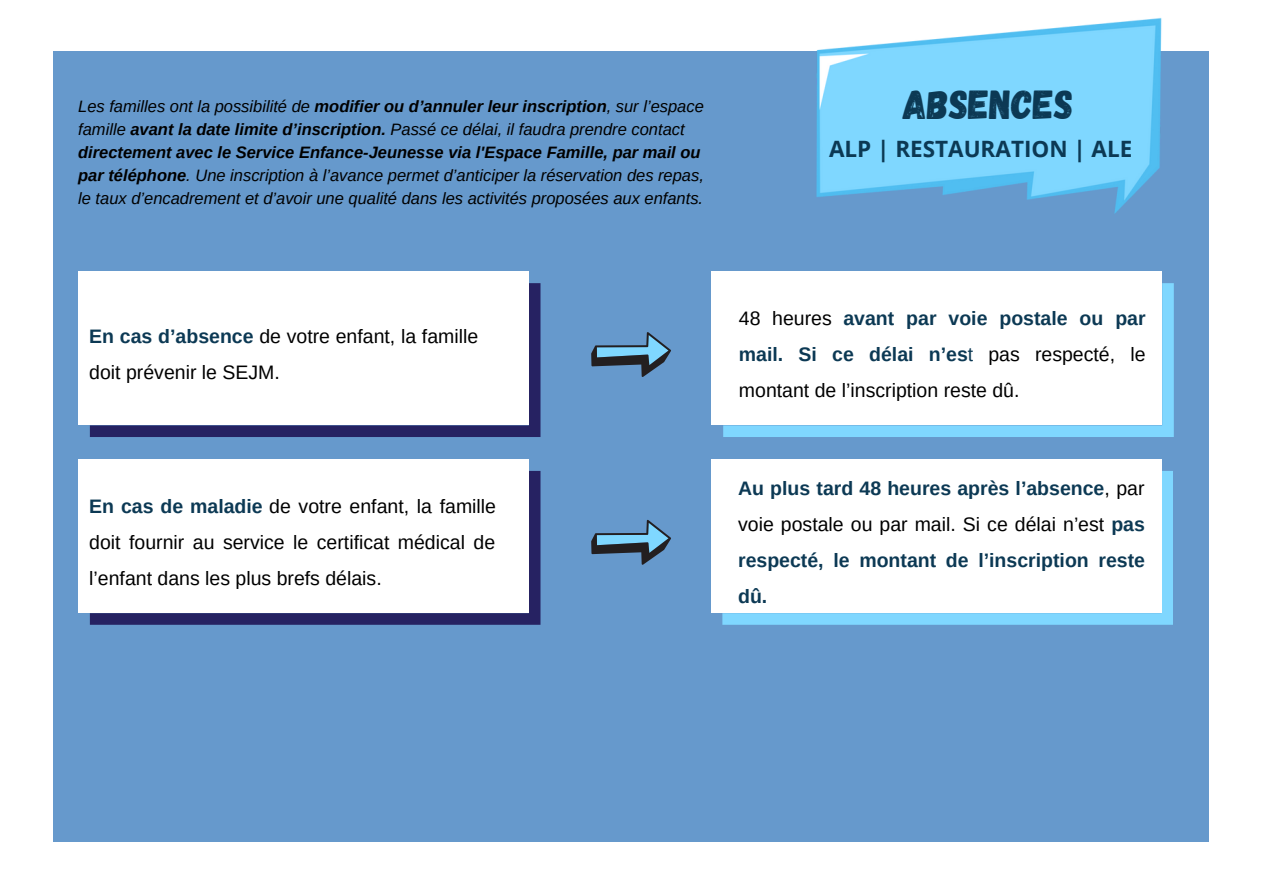
<style>
.page{position:relative;width:1263px;height:894px;background:#fff}
.page>*{position:absolute;margin:0;border:0;box-sizing:border-box;transform-origin:0 0}
.t1{font:40.5px "Gagalin";color:#0c3954}
.t2{font:700 22.5px "Open Sans";color:#0c3954}
.t3{font:19.5px/36px "Arimo";color:#000;text-align:justify}
.t4{font:700 19.5px/36px "Arimo";color:#0c3954;text-align:justify}
.t5{font:italic 16.5px/23px "Arimo";color:#000}
.s1{font-weight:700}
.s2{font-weight:700;color:#0c3954}
.s3{color:#0c3954}
.s4{font-weight:400;color:#000}
</style>
<div class="page">
<div style="left:53px;top:51px;width:1155px;height:790px;background:#69c"></div>
<img style="left:816px;top:17px;width:346px;height:197px">
<div style="left:90px;top:283px;width:450px;height:154px;background:#262262"></div>
<div style="left:78px;top:271px;width:451px;height:154px;background:#fff"></div>
<svg style="left:723px;top:283px;width:451px;height:154px;fill:#7fd7ff"></svg>
<div style="left:712px;top:271px;width:450px;height:154px;background:#fff"></div>
<svg style="left:591px;top:332px;width:80px;height:45px"></svg>
<div style="left:90px;top:471px;width:450px;height:153px;background:#262262"></div>
<div style="left:78px;top:459px;width:451px;height:154px;background:#fff"></div>
<svg style="left:722px;top:471px;width:451px;height:153px;fill:#7fd7ff"></svg>
<div style="left:711px;top:459px;width:450px;height:154px;background:#fff"></div>
<svg style="left:591px;top:519px;width:80px;height:45px"></svg>
<p class="t5" style="left:78px;top:95px;width:627px">Les familles ont la possibilité de <span class="s1">modifier ou d’annuler leur inscription</span>, sur l’espace famille <span class="s1">avant la date limite d’inscription.</span> Passé ce délai, il faudra prendre contact <span class="s1">directement avec le Service Enfance-Jeunesse via l'Espace Famille, par mail ou par téléphone</span>. Une inscription à l’avance permet d’anticiper la réservation des repas, le taux d’encadrement et d’avoir une qualité dans les activités proposées aux enfants.</p>
<p class="t1" style="left:903px;top:78px;width:172px">ABSENCES</p>
<p class="t2" style="left:829px;top:133px;width:305px">ALP | RESTAURATION | ALE</p>
<p class="t3" style="left:89px;top:318px;width:390px"><span class="s2">En cas d’absence</span> de votre enfant, la famille doit prévenir le SEJM.</p>
<p class="t3" style="left:89px;top:488px;width:408px"><span class="s2">En cas de maladie</span> de votre enfant, la famille doit fournir au service le certificat médical de l’enfant dans les plus brefs délais.</p>
<p class="t3" style="left:739px;top:300px;width:408px">48 heures <span class="s2">avant par voie postale ou par mail. Si ce délai n’es</span><span class="s3">t</span> pas respecté, le montant de l’inscription reste dû.</p>
<p class="t4" style="left:738px;top:470px;width:408px">Au plus tard 48 heures après l’absence<span class="s4">, par voie postale ou par mail. Si ce délai n’est</span> pas respecté, le montant de l’inscription reste dû.</p>
</div>
